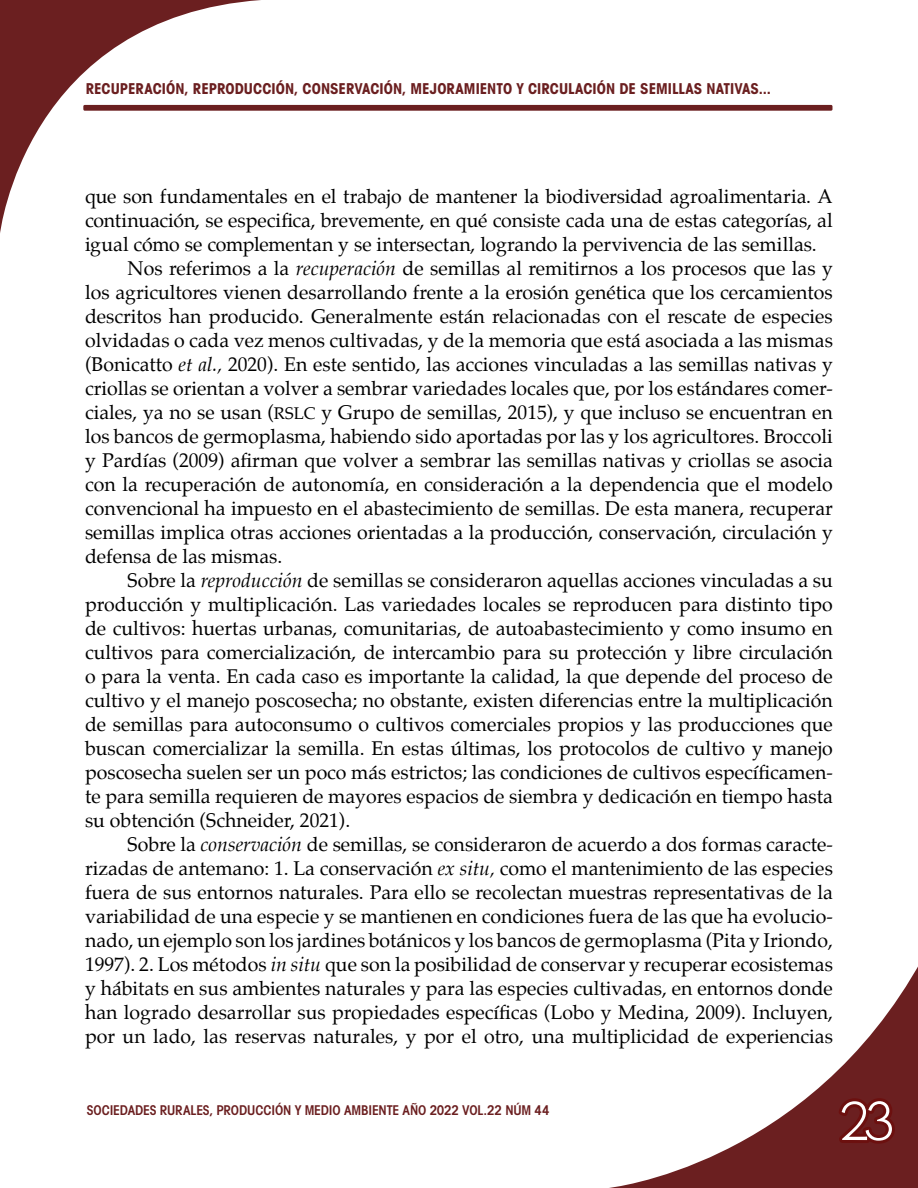
<style>
.page{position:relative;width:918px;height:1188px;background:#fff}
.page>*{position:absolute;margin:0;border:0;box-sizing:border-box;transform-origin:0 0}
.t1{font:60px "Martin Got URWT Ligh";color:#fff}
.t2{font:19.5px "Palatino";color:#000}
.t3{font:700 condensed 15px "Avant Garde";color:#6b1f20}
.t4{font:13.5px "Avant Garde Cond Demi SC850";letter-spacing:-.01em;color:#6b1f20}
.s1{font-style:italic}
.s2{font-family:"Palatino Roman SC850";font-size:16.65px}
</style>
<div class="page">
<div style="left:83px;top:105px;width:749px;height:6px;background:#6b1f20;border-radius:2px"></div>
<svg style="left:0;top:0;width:262px;height:233px"></svg>
<svg style="left:609px;top:966px;width:309px;height:222px"></svg>
<svg style="left:834px;top:1094px;width:65px;height:54px;background:#6b1818"></svg>
<p class="t3" style="left:86px;top:79px;width:52px">RECUPERACIÓN</p>
<p class="t3" style="left:185px;top:79px;width:78px">, RE PRODUCCIÓN</p>
<p class="t3" style="left:294px;top:79px;width:19px">, CON</p>
<p class="t3" style="left:330px;top:79px;width:18px">SERVACIÓN</p>
<p class="t3" style="left:402px;top:79px;width:82px">, MEJORAMIENTO</p>
<p class="t3" style="left:516px;top:79px;width:21px">Y CIRC</p>
<p class="t3" style="left:559px;top:79px;width:18px">ULACIÓN</p>
<p class="t3" style="left:619px;top:79px;width:56px">DE SEMILLA</p>
<p class="t3" style="left:694px;top:79px;width:21px">S NATIVA</p>
<p class="t3" style="left:751px;top:79px;width:22px">S...</p>
<p class="t2" style="left:85px;top:180px;width:749px">que son fundamentales en el trabajo de mantener la biodiversidad agroalimentaria. A</p>
<p class="t2" style="left:85px;top:204px;width:749px">continuación, se especifica, brevemente, en qué consiste cada una de estas categorías, al</p>
<p class="t2" style="left:85px;top:228px;width:733px">igual cómo se complementan y se intersectan, logrando la pervivencia de las semillas.</p>
<p class="t2" style="left:128px;top:252px;width:707px">Nos referimos a la <span class="s1">recuperación</span> de semillas al remitirnos a los procesos que las y</p>
<p class="t2" style="left:85px;top:276px;width:749px">los agricultores vienen desarrollando frente a la erosión genética que los cercamientos</p>
<p class="t2" style="left:85px;top:300px;width:749px">descritos han producido. Generalmente están relacionadas con el rescate de especies</p>
<p class="t2" style="left:85px;top:324px;width:749px">olvidadas o cada vez menos cultivadas, y de la memoria que está asociada a las mismas</p>
<p class="t2" style="left:85px;top:348px;width:749px">(Bonicatto <span class="s1">et al.,</span> 2020). En este sentido, las acciones vinculadas a las semillas nativas y</p>
<p class="t2" style="left:85px;top:372px;width:749px">criollas se orientan a volver a sembrar variedades locales que, por los estándares comer-</p>
<p class="t2" style="left:85px;top:396px;width:749px">ciales, ya no se usan (<span class="s2">RSLC</span> y Grupo de semillas, 2015), y que incluso se encuentran en</p>
<p class="t2" style="left:85px;top:420px;width:749px">los bancos de germoplasma, habiendo sido aportadas por las y los agricultores. Broccoli</p>
<p class="t2" style="left:85px;top:444px;width:749px">y Pardías (2009) afirman que volver a sembrar las semillas nativas y criollas se asocia</p>
<p class="t2" style="left:85px;top:468px;width:749px">con la recuperación de autonomía, en consideración a la dependencia que el modelo</p>
<p class="t2" style="left:85px;top:492px;width:749px">convencional ha impuesto en el abastecimiento de semillas. De esta manera, recuperar</p>
<p class="t2" style="left:85px;top:516px;width:749px">semillas implica otras acciones orientadas a la producción, conservación, circulación y</p>
<p class="t2" style="left:85px;top:540px;width:199px">defensa de las mismas.</p>
<p class="t2" style="left:128px;top:564px;width:707px">Sobre la <span class="s1">reproducción</span> de semillas se consideraron aquellas acciones vinculadas a su</p>
<p class="t2" style="left:85px;top:588px;width:749px">producción y multiplicación. Las variedades locales se reproducen para distinto tipo</p>
<p class="t2" style="left:85px;top:612px;width:749px">de cultivos: huertas urbanas, comunitarias, de autoabastecimiento y como insumo en</p>
<p class="t2" style="left:85px;top:636px;width:749px">cultivos para comercialización, de intercambio para su protección y libre circulación</p>
<p class="t2" style="left:85px;top:660px;width:749px">o para la venta. En cada caso es importante la calidad, la que depende del proceso de</p>
<p class="t2" style="left:85px;top:684px;width:749px">cultivo y el manejo poscosecha; no obstante, existen diferencias entre la multiplicación</p>
<p class="t2" style="left:85px;top:708px;width:749px">de semillas para autoconsumo o cultivos comerciales propios y las producciones que</p>
<p class="t2" style="left:85px;top:732px;width:749px">buscan comercializar la semilla. En estas últimas, los protocolos de cultivo y manejo</p>
<p class="t2" style="left:85px;top:756px;width:749px">poscosecha suelen ser un poco más estrictos; las condiciones de cultivos específicamen-</p>
<p class="t2" style="left:85px;top:780px;width:749px">te para semilla requieren de mayores espacios de siembra y dedicación en tiempo hasta</p>
<p class="t2" style="left:85px;top:804px;width:267px">su obtención (Schneider, 2021).</p>
<p class="t2" style="left:128px;top:828px;width:707px">Sobre la <span class="s1">conservación</span> de semillas, se consideraron de acuerdo a dos formas caracte-</p>
<p class="t2" style="left:85px;top:852px;width:749px">rizadas de antemano: 1. La conservación <span class="s1">ex situ,</span> como el mantenimiento de las especies</p>
<p class="t2" style="left:85px;top:876px;width:749px">fuera de sus entornos naturales. Para ello se recolectan muestras representativas de la</p>
<p class="t2" style="left:85px;top:900px;width:749px">variabilidad de una especie y se mantienen en condiciones fuera de las que ha evolucio-</p>
<p class="t2" style="left:85px;top:924px;width:749px">nado, un ejemplo son los jardines botánicos y los bancos de germoplasma (Pita y Iriondo,</p>
<p class="t2" style="left:85px;top:948px;width:749px">1997). 2. Los métodos <span class="s1">in situ</span> que son la posibilidad de conservar y recuperar ecosistemas</p>
<p class="t2" style="left:85px;top:972px;width:749px">y hábitats en sus ambientes naturales y para las especies cultivadas, en entornos donde</p>
<p class="t2" style="left:85px;top:996px;width:749px">han logrado desarrollar sus propiedades específicas (Lobo y Medina, 2009). Incluyen,</p>
<p class="t2" style="left:85px;top:1020px;width:749px">por un lado, las reservas naturales, y por el otro, una multiplicidad de experiencias</p>
<p class="t4" style="left:87px;top:1101px;width:464px">SOCIEDADES RURALES, PRODUCCIÓN Y MEDIO AMBIENTE AÑO 2022 VOL.22 NÚM 44</p>
<h1 class="t1" style="left:840px;top:1085px;width:57px">23</h1>
</div>
